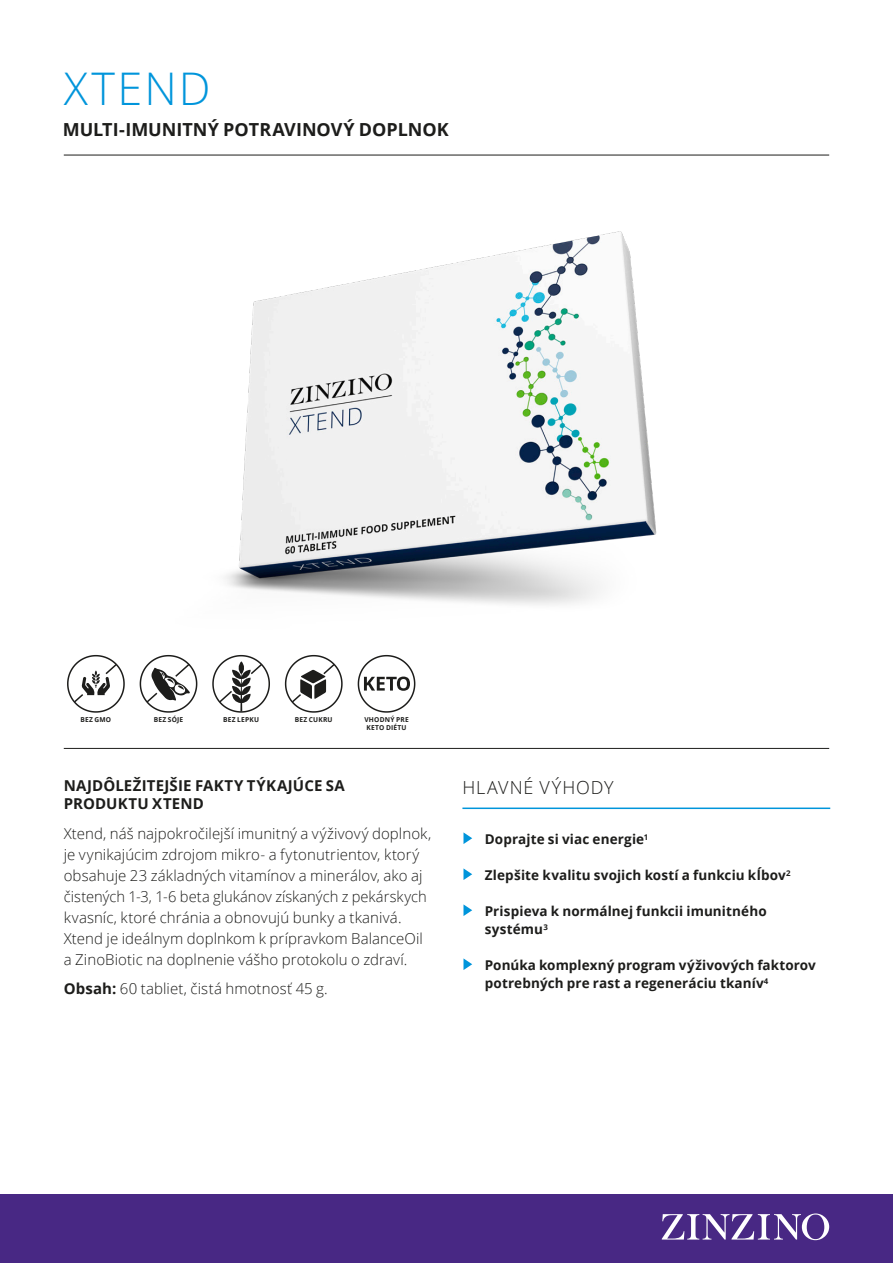
<style>
.page{position:relative;width:893px;height:1263px;background:#fff}
.page>*{position:absolute;margin:0;border:0;box-sizing:border-box;transform-origin:0 0}
.t1{font:300 45px "Open Sans";letter-spacing:.05em;color:#0095db}
.t2{font:700 18px "Open Sans";color:#1d1d1b}
.t3{font:300 18px "Open Sans";letter-spacing:.045em;color:#1d1d1b}
.Brödtext_ingress_Lig{font:300 15px/21px "Open Sans";letter-spacing:.005em;color:#1d1d1b}
.Brödtext_ingress_Lig-2{font:700 15px/18px "Open Sans";letter-spacing:.015em;color:#1d1d1b}
.Brödtext_Key_Benefit{font:700 13.5px/18px "Open Sans";letter-spacing:.01em;color:#1d1d1b}
.t4{font:700 6.75px/8.1px "Open Sans";letter-spacing:.03em;color:#1d1d1b;text-align:center}
.s1{font-weight:700}
</style>
<div class="page">
<div style="left:0;top:1194px;width:893px;height:69px;background:#482884"></div>
<svg style="left:662px;top:1213px;width:167px;height:27px"></svg>
<hr style="left:64px;top:748px;width:765px;height:1px;background:#1d1d1b">
<hr style="left:64px;top:155px;width:765px;height:1px;background:#1d1d1b">
<img style="left:225px;top:231px;width:432px;height:374px">
<svg style="left:67px;top:654px;width:58px;height:59px"></svg>
<svg style="left:139px;top:654px;width:59px;height:59px"></svg>
<svg style="left:212px;top:654px;width:58px;height:59px"></svg>
<svg style="left:284px;top:654px;width:59px;height:59px"></svg>
<svg style="left:357px;top:654px;width:59px;height:59px"></svg>
<svg style="left:463px;top:832px;width:9px;height:12px"></svg>
<svg style="left:463px;top:868px;width:9px;height:12px"></svg>
<svg style="left:463px;top:904px;width:9px;height:12px"></svg>
<svg style="left:463px;top:958px;width:9px;height:12px"></svg>
<hr style="left:462px;top:807px;width:368px;height:2px;background:#0095db">
<p class="t1" style="left:64px;top:57px;width:148px">XTEND</p>
<p class="t2" style="left:63px;top:117px;width:387px">MULTI-IMUNITNÝ POTRAVINOVÝ DOPLNOK</p>
<p class="t4" style="left:81px;top:716px;width:32px">BEZ GMO</p>
<p class="t4" style="left:154px;top:716px;width:31px">BEZ SÓJE</p>
<p class="t4" style="left:223px;top:716px;width:37px">BEZ LEPKU</p>
<p class="t4" style="left:295px;top:716px;width:39px">BEZ CUKRU</p>
<p class="t4" style="left:364px;top:716px;width:46px">VHODNÝ PRE<br>KETO DIÉTU</p>
<p class="Brödtext_ingress_Lig-2" style="left:64px;top:776px;width:283px">NAJDÔLEŽITEJŠIE FAKTY TÝKAJÚCE SA<br>PRODUKTU XTEND</p>
<p class="Brödtext_ingress_Lig" style="left:64px;top:822px;width:369px">Xtend, náš najpokročilejší imunitný a výživový doplnok, je vynikajúcim zdrojom mikro- a fytonutrientov, ktorý obsahuje 23 základných vitamínov a minerálov, ako aj čistených 1-3, 1-6 beta glukánov získaných z pekárskych kvasníc, ktoré chránia a obnovujú bunky a tkanivá.<br>Xtend je ideálnym doplnkom k prípravkom BalanceOil a ZinoBiotic na doplnenie vášho protokolu o zdraví.</p>
<p class="Brödtext_ingress_Lig" style="left:64px;top:978px;width:265px"><span class="s1">Obsah:</span> 60 tabliet, čistá hmotnosť 45 g.</p>
<p class="t3" style="left:462px;top:775px;width:153px">HLAVNÉ VÝHODY</p>
<p class="Brödtext_Key_Benefit" style="left:485px;top:830px;width:165px">Doprajte si viac energie<sup>1</sup></p>
<p class="Brödtext_Key_Benefit" style="left:485px;top:866px;width:307px">Zlepšite kvalitu svojich kostí a funkciu kĺbov<sup>2</sup></p>
<p class="Brödtext_Key_Benefit" style="left:485px;top:902px;width:283px">Prispieva k normálnej funkcii imunitného systému<sup>3</sup></p>
<p class="Brödtext_Key_Benefit" style="left:485px;top:956px;width:333px">Ponúka komplexný program výživových faktorov potrebných pre rast a regeneráciu tkanív<sup>4</sup></p>
</div>
